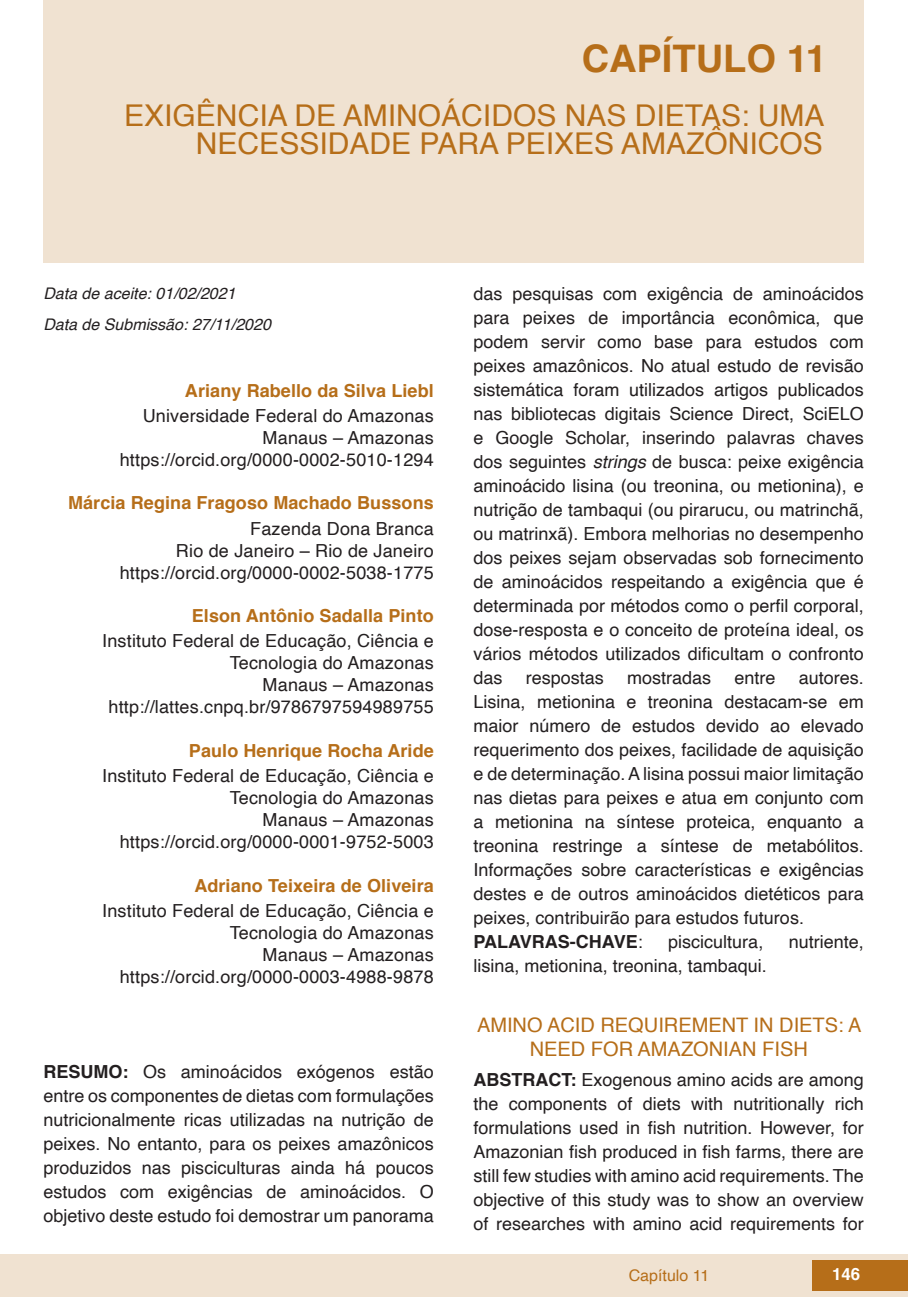
<style>
.page{position:relative;width:908px;height:1304px;background:#fff}
.page>*{position:absolute;margin:0;border:0;box-sizing:border-box;transform-origin:0 0}
.cap{font:700 38px "Helvetica";color:#b66e19}
.nome_artigos{font:30px/28px "Helvetica";color:#b66e19;text-align:right}
.título_Inglês{font:20px/24px "Helvetica";color:#b66e19;text-align:center}
.Resumos_e_PC_TXT{font:18px/24px "Helvetica";color:#231f20;text-align:justify}
.info_autores{font:18px/22px "Helvetica";letter-spacing:.01em;color:#231f20;text-align:right}
.nome_autores{font:700 18px "Helvetica";letter-spacing:.005em;color:#b66e19}
.Resumos_e_PC_TXT-2{font:700 18px "Helvetica";color:#231f20}
.t1{font:700 16.8px "Helvetica";color:#fff}
.data{font:italic 16px "Helvetica";color:#231f20}
.t2{font:16px "Helvetica";color:#b66e19}
.s1{font-weight:700}
.s2{font-style:italic}
.s3{font-weight:400}
</style>
<div class="page">
<div style="left:0;top:1254px;width:906px;height:43px;background:#f0e2d1"></div>
<div style="left:812px;top:1261px;width:95px;height:30px;background:#b66e19"></div>
<div style="left:43px;top:0;width:820px;height:263px;background:#f0e2d1"></div>
<p class="cap" style="left:581px;top:28px;width:246px">CAPÍTULO 11</p>
<p class="nome_artigos" style="left:124px;top:103px;width:701px">EXIGÊNCIA DE AMINOÁCIDOS NAS DIETAS: UMA<br>NECESSIDADE PARA PEIXES AMAZÔNICOS</p>
<p class="data" style="left:43px;top:280px;width:194px">Data de aceite: 01/02/2021</p>
<p class="data" style="left:43px;top:312px;width:229px">Data de Submissão: 27/11/2020</p>
<p class="nome_autores" style="left:185px;top:376px;width:250px">Ariany Rabello da Silva Liebl</p>
<p class="info_autores" style="left:143px;top:405px;width:292px">Universidade Federal do Amazonas</p>
<p class="info_autores" style="left:262px;top:427px;width:172px">Manaus – Amazonas</p>
<p class="info_autores" style="left:120px;top:449px;width:315px">https://orcid.org/0000-0002-5010-1294</p>
<p class="nome_autores" style="left:68px;top:489px;width:367px">Márcia Regina Fragoso Machado Bussons</p>
<p class="info_autores" style="left:250px;top:518px;width:185px">Fazenda Dona Branca</p>
<p class="info_autores" style="left:176px;top:540px;width:259px">Rio de Janeiro – Rio de Janeiro</p>
<p class="info_autores" style="left:120px;top:562px;width:315px">https://orcid.org/0000-0002-5038-1775</p>
<p class="nome_autores" style="left:192px;top:601px;width:243px">Elson Antônio Sadalla Pinto</p>
<p class="info_autores" style="left:102px;top:631px;width:333px">Instituto Federal de Educação, Ciência e<br>Tecnologia do Amazonas</p>
<p class="info_autores" style="left:262px;top:675px;width:172px">Manaus – Amazonas</p>
<p class="info_autores" style="left:108px;top:697px;width:326px">http://lattes.cnpq.br/9786797594989755</p>
<p class="nome_autores" style="left:189px;top:736px;width:246px">Paulo Henrique Rocha Aride</p>
<p class="info_autores" style="left:102px;top:765px;width:333px">Instituto Federal de Educação, Ciência e<br>Tecnologia do Amazonas</p>
<p class="info_autores" style="left:262px;top:809px;width:172px">Manaus – Amazonas</p>
<p class="info_autores" style="left:120px;top:831px;width:315px">https://orcid.org/0000-0001-9752-5003</p>
<p class="nome_autores" style="left:194px;top:871px;width:241px">Adriano Teixeira de Oliveira</p>
<p class="info_autores" style="left:102px;top:900px;width:333px">Instituto Federal de Educação, Ciência e<br>Tecnologia do Amazonas</p>
<p class="info_autores" style="left:262px;top:944px;width:172px">Manaus – Amazonas</p>
<p class="info_autores" style="left:120px;top:966px;width:315px">https://orcid.org/0000-0003-4988-9878</p>
<p class="Resumos_e_PC_TXT" style="left:43px;top:1060px;width:392px"><span class="s1">RESUMO:</span> Os aminoácidos exógenos estão entre os componentes de dietas com formulações nutricionalmente ricas utilizadas na nutrição de peixes. No entanto, para os peixes amazônicos produzidos nas pisciculturas ainda há poucos estudos com exigências de aminoácidos. O objetivo deste estudo foi demostrar um panorama</p>
<p class="Resumos_e_PC_TXT" style="left:473px;top:282px;width:392px">das pesquisas com exigência de aminoácidos para peixes de importância econômica, que podem servir como base para estudos com peixes amazônicos. No atual estudo de revisão sistemática foram utilizados artigos publicados nas bibliotecas digitais Science Direct, SciELO e Google Scholar, inserindo palavras chaves dos seguintes <span class="s2">strings</span> de busca: peixe exigência aminoácido lisina (ou treonina, ou metionina), e nutrição de tambaqui (ou pirarucu, ou matrinchã, ou matrinxã). Embora melhorias no desempenho dos peixes sejam observadas sob fornecimento de aminoácidos respeitando a exigência que é determinada por métodos como o perfil corporal, dose-resposta e o conceito de proteína ideal, os vários métodos utilizados dificultam o confronto das</p>
<p class="Resumos_e_PC_TXT" style="left:525px;top:666px;width:80px">respostas</p>
<p class="Resumos_e_PC_TXT" style="left:627px;top:666px;width:86px">mostradas</p>
<p class="Resumos_e_PC_TXT" style="left:734px;top:666px;width:43px">entre</p>
<p class="Resumos_e_PC_TXT" style="left:473px;top:666px;width:392px;text-indent:325px">autores.<br>Lisina, metionina e treonina destacam-se em maior número de estudos devido ao elevado requerimento dos peixes, facilidade de aquisição e de determinação. A lisina possui maior limitação nas dietas para peixes e atua em conjunto com a metionina na síntese proteica, enquanto a treonina restringe a síntese de metabólitos.<br>Informações sobre características e exigências destes e de outros aminoácidos dietéticos para peixes, contribuirão para estudos futuros.</p>
<p class="Resumos_e_PC_TXT-2" style="left:473px;top:927px;width:171px">PALAVRAS-CHAVE<span class="s3">:</span></p>
<p class="Resumos_e_PC_TXT" style="left:668px;top:930px;width:97px">piscicultura,</p>
<p class="Resumos_e_PC_TXT" style="left:788px;top:930px;width:77px">nutriente,</p>
<p class="Resumos_e_PC_TXT" style="left:473px;top:954px;width:295px">lisina, metionina, treonina, tambaqui.</p>
<p class="título_Inglês" style="left:477px;top:1014px;width:386px">AMINO ACID REQUIREMENT IN DIETS: A<br>NEED FOR AMAZONIAN FISH</p>
<p class="Resumos_e_PC_TXT" style="left:473px;top:1068px;width:392px"><span class="s1">ABSTRACT:</span> Exogenous amino acids are among the components of diets with nutritionally rich formulations used in fish nutrition. However, for Amazonian fish produced in fish farms, there are still few studies with amino acid requirements. The objective of this study was to show an overview of researches with amino acid requirements for</p>
<p class="t2" style="left:628px;top:1263px;width:82px">Capítulo 11</p>
<p class="t1" style="left:831px;top:1261px;width:30px">146</p>
</div>
